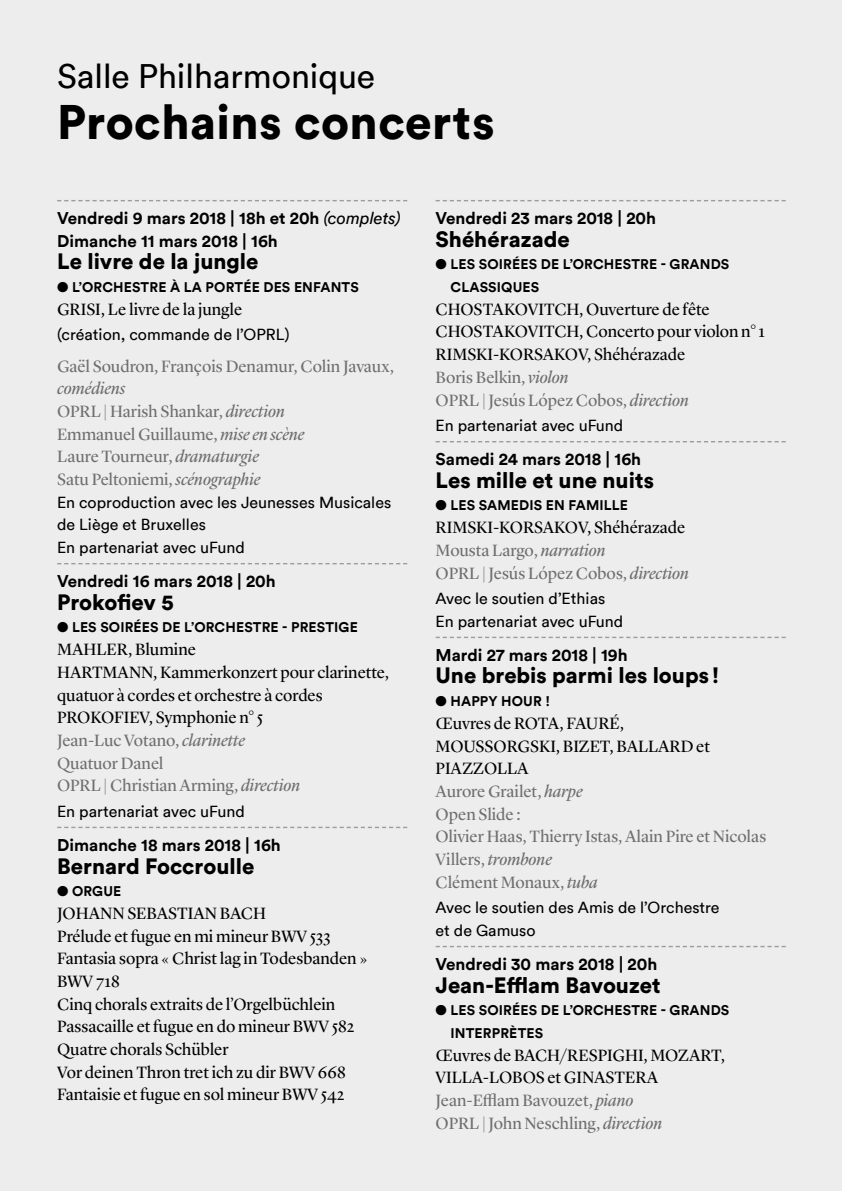
<style>
.page{position:relative;width:842px;height:1191px;background:#ededed}
.page>*{position:absolute;margin:0;border:0;box-sizing:border-box;transform-origin:0 0}
.t1{font:900 48px "Circular Std";letter-spacing:.01em;color:#000}
.t2{font:34px "Circular";color:#000}
.t3{font:900 22px "Circular Std";color:#000}
.t4{font:17px/22.6px "Lyon Display";color:#000}
.t5{font:17px/22.6px "Lyon Display";color:#706f6f}
.t6{font:700 17px/22.6px "Circular";color:#000}
.t7{font:16px/22.6px "Circular";color:#000}
.t8{font:700 14px/22.6px "Circular";letter-spacing:.01em;color:#000}
.s1{font-weight:400;font-style:italic}
.s2{font-style:italic}
.s3{color:#706f6f}
.s4{font-style:italic;color:#706f6f}
.s5{color:#000}
</style>
<div class="page">
<svg style="left:57px;top:200px;width:350px;height:1px"></svg>
<svg style="left:57px;top:563px;width:350px;height:1px"></svg>
<svg style="left:57px;top:826px;width:350px;height:2px"></svg>
<svg style="left:436px;top:200px;width:350px;height:1px"></svg>
<svg style="left:436px;top:441px;width:350px;height:1px"></svg>
<svg style="left:436px;top:636px;width:350px;height:2px"></svg>
<svg style="left:436px;top:945px;width:350px;height:2px"></svg>
<h2 class="t2" style="left:57px;top:53px;width:319px">Salle Philharmonique</h2>
<h1 class="t1" style="left:57px;top:90px;width:439px">Prochains concerts</h1>
<p class="t6" style="left:57px;top:206px;width:345px">Vendredi 9 mars 2018 | 18h et 20h <span class="s1">(complets)<br></span>Dimanche 11 mars 2018 | 16h</p>
<p class="t3" style="left:57px;top:247px;width:203px">Le livre de la jungle</p>
<p class="t8" style="left:57px;top:275px;width:303px">● L’ORCHESTRE À LA PORTÉE DES ENFANTS</p>
<p class="t4" style="left:57px;top:296px;width:186px">GRISI, Le livre de la jungle</p>
<p class="t7" style="left:57px;top:323px;width:234px">(création, commande de l’OPRL)</p>
<p class="t5" style="left:57px;top:353px;width:338px">Gaël Soudron, François Denamur, Colin Javaux,</p>
<p class="t5" style="left:57px;top:376px;width:249px"><span class="s2">comédiens<br></span>OPRL | Harish Shankar, <span class="s2">direction<br></span>Emmanuel Guillaume, <span class="s2">mise en scène<br></span>Laure Tourneur, <span class="s2">dramaturgie<br></span>Satu Peltoniemi, <span class="s2">scénographie</span></p>
<p class="t7" style="left:57px;top:490px;width:336px">En coproduction avec les Jeunesses Musicales de Liège et Bruxelles<br>En partenariat avec uFund</p>
<p class="t6" style="left:57px;top:569px;width:220px">Vendredi 16 mars 2018 | 20h</p>
<p class="t3" style="left:57px;top:587px;width:118px">Prokofiev 5</p>
<p class="t8" style="left:57px;top:615px;width:302px">● LES SOIRÉES DE L’ORCHESTRE - PRESTIGE</p>
<p class="t4" style="left:57px;top:637px;width:333px">MAHLER, Blumine<br>HARTMANN, Kammerkonzert pour clarinette, quatuor à cordes et orchestre à cordes<br>PROKOFIEV, Symphonie n° 5<br><span class="s3">Jean-Luc Votano,</span> <span class="s4">clarinette<br></span><span class="s3">Quatuor Danel<br>OPRL | Christian Arming,</span> <span class="s4">direction</span></p>
<p class="t7" style="left:57px;top:799px;width:189px">En partenariat avec uFund</p>
<p class="t6" style="left:57px;top:833px;width:225px">Dimanche 18 mars 2018 | 16h</p>
<p class="t3" style="left:57px;top:851px;width:199px">Bernard Foccroulle</p>
<p class="t8" style="left:57px;top:879px;width:66px">● ORGUE</p>
<p class="t4" style="left:57px;top:900px;width:312px">JOHANN SEBASTIAN BACH<br>Prélude et fugue en mi mineur BWV 533<br>Fantasia sopra « Christ lag in Todesbanden »<br>BWV 718<br>Cinq chorals extraits de l’Orgelbüchlein<br>Passacaille et fugue en do mineur BWV 582<br>Quatre chorals Schübler<br>Vor deinen Thron tret ich zu dir BWV 668<br>Fantaisie et fugue en sol mineur BWV 542</p>
<p class="t6" style="left:436px;top:206px;width:222px">Vendredi 23 mars 2018 | 20h</p>
<p class="t3" style="left:436px;top:224px;width:136px">Shéhérazade</p>
<p class="t8" style="left:451px;top:253px;width:280px;text-indent:-15px">● LES SOIRÉES DE L’ORCHESTRE - GRANDS<br>CLASSIQUES</p>
<p class="t4" style="left:436px;top:296px;width:331px">CHOSTAKOVITCH, Ouverture de fête<br>CHOSTAKOVITCH, Concerto pour violon n° 1<br>RIMSKI-KORSAKOV, Shéhérazade<br><span class="s3">Boris Belkin,</span> <span class="s4">violon<br></span><span class="s3">OPRL | Jesús López Cobos,</span> <span class="s4">direction</span></p>
<p class="t7" style="left:436px;top:413px;width:189px">En partenariat avec uFund</p>
<p class="t6" style="left:436px;top:447px;width:207px">Samedi 24 mars 2018 | 16h</p>
<p class="t3" style="left:436px;top:465px;width:220px">Les mille et une nuits</p>
<p class="t8" style="left:436px;top:494px;width:194px">● LES SAMEDIS EN FAMILLE</p>
<p class="t5" style="left:436px;top:515px;width:255px"><span class="s5">RIMSKI-KORSAKOV, Shéhérazade<br></span>Mousta Largo, <span class="s2">narration<br></span>OPRL | Jesús López Cobos, <span class="s2">direction</span></p>
<p class="t7" style="left:436px;top:586px;width:189px">Avec le soutien d’Ethias<br>En partenariat avec uFund</p>
<p class="t6" style="left:436px;top:643px;width:194px">Mardi 27 mars 2018 | 19h</p>
<p class="t3" style="left:436px;top:661px;width:285px">Une brebis parmi les loups !</p>
<p class="t8" style="left:436px;top:689px;width:116px">● HAPPY HOUR !</p>
<p class="t5" style="left:436px;top:710px;width:332px"><span class="s5">Œuvres de ROTA, FAURÉ,<br>MOUSSORGSKI, BIZET, BALLARD et<br>PIAZZOLLA<br></span>Aurore Grailet, <span class="s2">harpe<br></span>Open Slide :<br>Olivier Haas, Thierry Istas, Alain Pire et Nicolas<br>Villers, <span class="s2">trombone<br></span>Clément Monaux, <span class="s2">tuba</span></p>
<p class="t7" style="left:436px;top:895px;width:285px">Avec le soutien des Amis de l’Orchestre et de Gamuso</p>
<p class="t6" style="left:436px;top:952px;width:223px">Vendredi 30 mars 2018 | 20h</p>
<p class="t3" style="left:436px;top:970px;width:226px">Jean-Efflam Bavouzet</p>
<p class="t8" style="left:451px;top:998px;width:280px;text-indent:-15px">● LES SOIRÉES DE L’ORCHESTRE - GRANDS<br>INTERPRÈTES</p>
<p class="t4" style="left:436px;top:1042px;width:291px">Œuvres de BACH/RESPIGHI, MOZART,<br>VILLA-LOBOS et GINASTERA<br><span class="s3">Jean-Efflam Bavouzet,</span> <span class="s4">piano<br></span><span class="s3">OPRL | John Neschling,</span> <span class="s4">direction</span></p>
</div>
